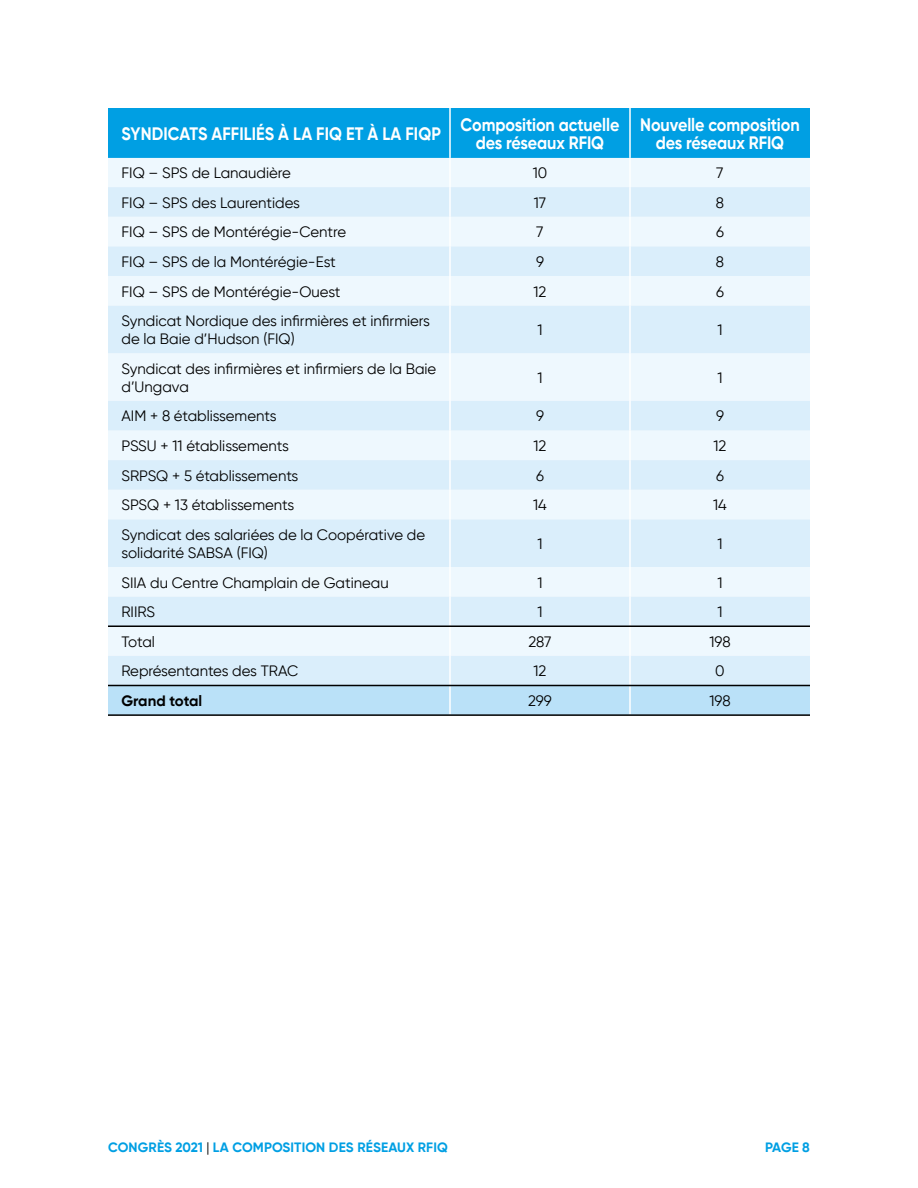
<style>
.page{position:relative;width:918px;height:1188px;background:#fff}
.page>*{position:absolute;margin:0;border:0;box-sizing:border-box;transform-origin:0 0}
.t1{font:700 18px/18px "Gilroy";letter-spacing:-.005em;color:#fff;text-align:center;scale:.9 1}
.t2{font:15px/18px "Gilroy";color:#000}
.t3{font:700 15px "Gilroy";letter-spacing:-.005em;color:#000}
.t4{font:700 13.5px "Gilroy";letter-spacing:.01em;color:#009fe3}
.s1{font-weight:400;color:#000}
</style>
<div class="page">
<div style="left:108px;top:158px;width:702px;height:29px;background:#eef8fe"></div>
<svg style="left:108px;top:187px;width:702px;height:498px;background:#e3f2fc"></svg>
<div style="left:108px;top:686px;width:702px;height:28px;background:#bae1f8"></div>
<hr style="left:449px;top:157px;width:2px;height:30px;background:#fff">
<hr style="left:449px;top:187px;width:2px;height:30px;background:#fff">
<hr style="left:449px;top:217px;width:2px;height:29px;background:#fff">
<hr style="left:449px;top:246px;width:2px;height:30px;background:#fff">
<hr style="left:449px;top:276px;width:2px;height:30px;background:#fff">
<hr style="left:449px;top:306px;width:2px;height:47px;background:#fff">
<hr style="left:449px;top:353px;width:2px;height:48px;background:#fff">
<hr style="left:449px;top:401px;width:2px;height:29px;background:#fff">
<hr style="left:449px;top:430px;width:2px;height:30px;background:#fff">
<hr style="left:449px;top:460px;width:2px;height:30px;background:#fff">
<hr style="left:449px;top:490px;width:2px;height:29px;background:#fff">
<hr style="left:449px;top:519px;width:2px;height:48px;background:#fff">
<hr style="left:449px;top:567px;width:2px;height:30px;background:#fff">
<hr style="left:449px;top:597px;width:2px;height:28px;background:#fff">
<hr style="left:449px;top:627px;width:2px;height:29px;background:#fff">
<hr style="left:449px;top:656px;width:2px;height:29px;background:#fff">
<hr style="left:449px;top:686px;width:2px;height:28px;background:#fff">
<hr style="left:629px;top:157px;width:2px;height:30px;background:#fff">
<hr style="left:629px;top:187px;width:2px;height:30px;background:#fff">
<hr style="left:629px;top:217px;width:2px;height:29px;background:#fff">
<hr style="left:629px;top:246px;width:2px;height:30px;background:#fff">
<hr style="left:629px;top:276px;width:2px;height:30px;background:#fff">
<hr style="left:629px;top:306px;width:2px;height:47px;background:#fff">
<hr style="left:629px;top:353px;width:2px;height:48px;background:#fff">
<hr style="left:629px;top:401px;width:2px;height:29px;background:#fff">
<hr style="left:629px;top:430px;width:2px;height:30px;background:#fff">
<hr style="left:629px;top:460px;width:2px;height:30px;background:#fff">
<hr style="left:629px;top:490px;width:2px;height:29px;background:#fff">
<hr style="left:629px;top:519px;width:2px;height:48px;background:#fff">
<hr style="left:629px;top:567px;width:2px;height:30px;background:#fff">
<hr style="left:629px;top:597px;width:2px;height:28px;background:#fff">
<hr style="left:629px;top:627px;width:2px;height:29px;background:#fff">
<hr style="left:629px;top:656px;width:2px;height:29px;background:#fff">
<hr style="left:629px;top:686px;width:2px;height:28px;background:#fff">
<hr style="left:108px;top:625px;width:342px;height:2px;background:#000">
<hr style="left:450px;top:625px;width:180px;height:2px;background:#000">
<hr style="left:630px;top:625px;width:180px;height:2px;background:#000">
<hr style="left:108px;top:685px;width:342px;height:1px;background:#000">
<hr style="left:450px;top:685px;width:180px;height:1px;background:#000">
<hr style="left:630px;top:685px;width:180px;height:1px;background:#000">
<hr style="left:108px;top:714px;width:342px;height:2px;background:#000">
<hr style="left:450px;top:714px;width:180px;height:2px;background:#000">
<hr style="left:630px;top:714px;width:180px;height:2px;background:#000">
<div style="left:108px;top:108px;width:702px;height:50px;background:#009fe3"></div>
<hr style="left:449px;top:108px;width:2px;height:50px;background:#fff">
<hr style="left:629px;top:108px;width:2px;height:50px;background:#fff">
<p class="t1" style="left:122px;top:125px;width:356px">SYNDICATS AFFILIÉS À LA FIQ ET À LA FIQP</p>
<p class="t1" style="left:461px;top:116px;width:178px">Composition actuelle des réseaux RFIQ</p>
<p class="t1" style="left:640px;top:116px;width:179px">Nouvelle composition des réseaux RFIQ</p>
<p class="t2" style="left:122px;top:164px;width:171px">FIQ – SPS de Lanaudière</p>
<p class="t2" style="left:533px;top:164px;width:16px">10</p>
<p class="t2" style="left:716px;top:164px;width:9px">7</p>
<p class="t2" style="left:122px;top:193px;width:180px">FIQ – SPS des Laurentides</p>
<p class="t2" style="left:534px;top:193px;width:14px">17</p>
<p class="t2" style="left:716px;top:193px;width:10px">8</p>
<p class="t2" style="left:122px;top:223px;width:226px">FIQ – SPS de Montérégie-Centre</p>
<p class="t2" style="left:536px;top:223px;width:9px">7</p>
<p class="t2" style="left:716px;top:223px;width:9px">6</p>
<p class="t2" style="left:122px;top:253px;width:216px">FIQ – SPS de la Montérégie-Est</p>
<p class="t2" style="left:536px;top:253px;width:9px">9</p>
<p class="t2" style="left:716px;top:253px;width:10px">8</p>
<p class="t2" style="left:122px;top:282px;width:220px">FIQ – SPS de Montérégie-Ouest</p>
<p class="t2" style="left:534px;top:282px;width:14px">12</p>
<p class="t2" style="left:716px;top:282px;width:9px">6</p>
<p class="t2" style="left:122px;top:312px;width:310px">Syndicat Nordique des infirmières et infirmiers de la Baie d’Hudson (FIQ)</p>
<p class="t2" style="left:537px;top:321px;width:7px">1</p>
<p class="t2" style="left:717px;top:321px;width:7px">1</p>
<p class="t2" style="left:122px;top:359px;width:316px">Syndicat des infirmières et infirmiers de la Baie d’Ungava</p>
<p class="t2" style="left:537px;top:368px;width:7px">1</p>
<p class="t2" style="left:717px;top:368px;width:7px">1</p>
<p class="t2" style="left:122px;top:407px;width:156px">AIM + 8 établissements</p>
<p class="t2" style="left:536px;top:407px;width:9px">9</p>
<p class="t2" style="left:716px;top:407px;width:9px">9</p>
<p class="t2" style="left:122px;top:437px;width:169px">PSSU + 11 établissements</p>
<p class="t2" style="left:534px;top:437px;width:14px">12</p>
<p class="t2" style="left:714px;top:437px;width:14px">12</p>
<p class="t2" style="left:121px;top:466px;width:178px">SRPSQ + 5 établissements</p>
<p class="t2" style="left:536px;top:466px;width:9px">6</p>
<p class="t2" style="left:716px;top:466px;width:9px">6</p>
<p class="t2" style="left:121px;top:496px;width:174px">SPSQ + 13 établissements</p>
<p class="t2" style="left:533px;top:496px;width:15px">14</p>
<p class="t2" style="left:713px;top:496px;width:15px">14</p>
<p class="t2" style="left:121px;top:526px;width:305px">Syndicat des salariées de la Coopérative de solidarité SABSA (FIQ)</p>
<p class="t2" style="left:537px;top:535px;width:7px">1</p>
<p class="t2" style="left:717px;top:535px;width:7px">1</p>
<p class="t2" style="left:121px;top:573px;width:269px">SIIA du Centre Champlain de Gatineau</p>
<p class="t2" style="left:537px;top:573px;width:7px">1</p>
<p class="t2" style="left:717px;top:573px;width:7px">1</p>
<p class="t2" style="left:121px;top:603px;width:35px">RIIRS</p>
<p class="t2" style="left:537px;top:603px;width:7px">1</p>
<p class="t2" style="left:717px;top:603px;width:7px">1</p>
<p class="t2" style="left:121px;top:632px;width:35px">Total</p>
<p class="t2" style="left:528px;top:632px;width:25px">287</p>
<p class="t2" style="left:709px;top:632px;width:23px">198</p>
<p class="t2" style="left:121px;top:662px;width:178px">Représentantes des TRAC</p>
<p class="t2" style="left:533px;top:662px;width:14px">12</p>
<p class="t2" style="left:715px;top:662px;width:11px">0</p>
<p class="t3" style="left:121px;top:691px;width:82px">Grand total</p>
<p class="t2" style="left:528px;top:692px;width:25px">299</p>
<p class="t2" style="left:709px;top:692px;width:23px">198</p>
<p class="t4" style="left:108px;top:1139px;width:341px">CONGRÈS 2021 <span class="s1">|</span> LA COMPOSITION DES RÉSEAUX RFIQ</p>
<p class="t4" style="left:765px;top:1139px;width:46px">PAGE 8</p>
</div>
